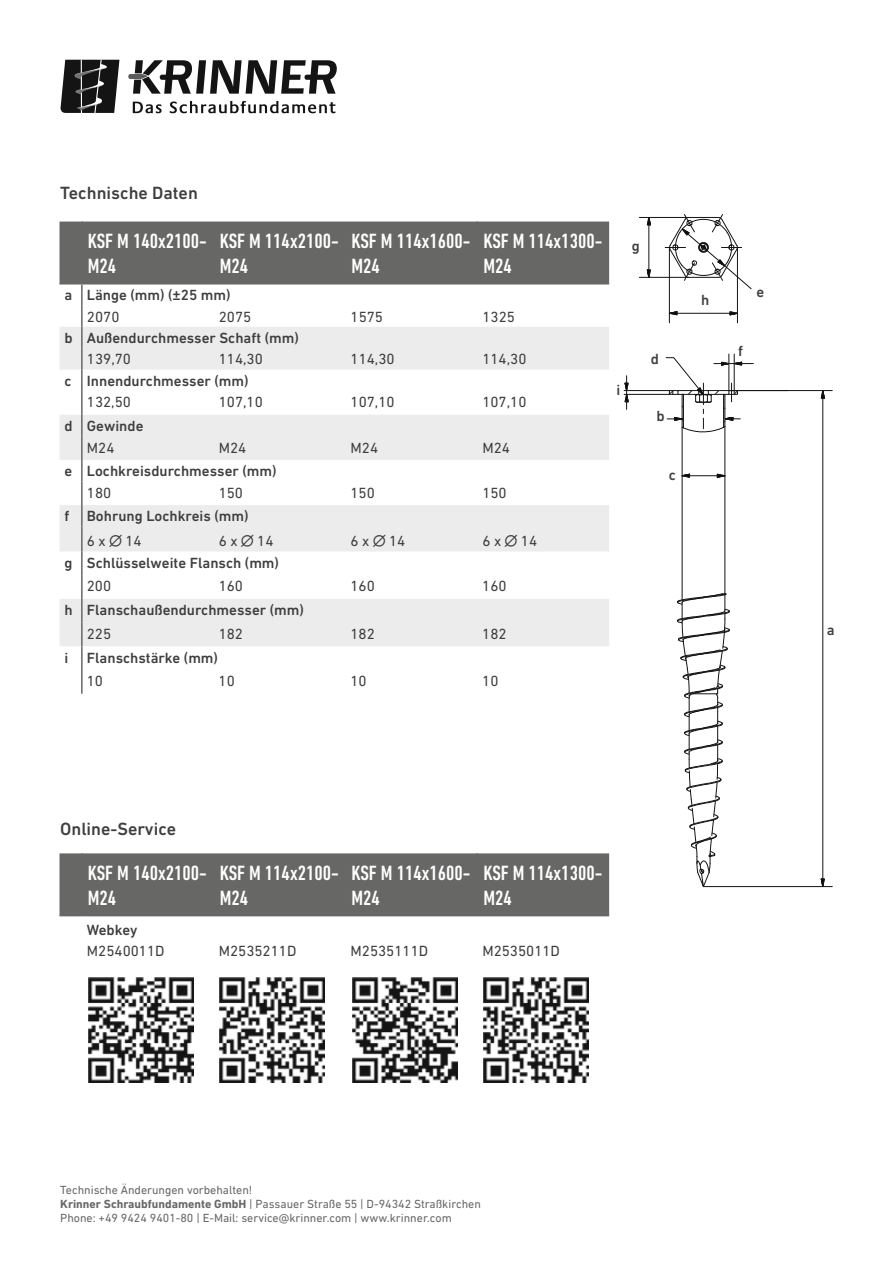
<style>
.page{position:relative;width:893px;height:1263px;background:#fff}
.page>*{position:absolute;margin:0;border:0;box-sizing:border-box;transform-origin:0 0}
.t1{font:500 condensed 21px/25.2px "DIN Next LT Pro";color:#fff}
.t2{font:500 18px "DIN Next LT Pro";color:#3f3e3e}
.t3{font:500 15px/24.9px "DIN Next LT Pro";color:#3f3e3e}
.t4{font:15px "DIN Next LT Pro";color:#3f3e3e}
.t5{font:12px/14.4px "DIN Next LT Pro";color:#676766}
.s1{font-weight:400}
.s2{font-weight:700}
</style>
<div class="page">
<svg style="left:133px;top:101px;width:202px;height:12px"></svg>
<svg style="left:128px;top:60px;width:209px;height:34px"></svg>
<svg style="left:60px;top:60px;width:59px;height:53px;background:#3b3c3b"></svg>
<svg style="left:60px;top:327px;width:549px;height:319px;fill:#ececec"></svg>
<div style="left:60px;top:222px;width:549px;height:62px;background:#676766"></div>
<hr style="left:82px;top:283px;width:527px;height:1px;background:#676766">
<hr style="left:81px;top:284px;width:2px;height:21px;background:#676766">
<hr style="left:81px;top:305px;width:2px;height:22px;background:#676766">
<hr style="left:81px;top:327px;width:2px;height:21px;background:#676766">
<hr style="left:81px;top:348px;width:2px;height:22px;background:#676766">
<hr style="left:81px;top:370px;width:2px;height:21px;background:#676766">
<hr style="left:81px;top:391px;width:2px;height:24px;background:#676766">
<hr style="left:81px;top:415px;width:2px;height:21px;background:#676766">
<hr style="left:81px;top:436px;width:2px;height:24px;background:#676766">
<hr style="left:81px;top:460px;width:2px;height:21px;background:#676766">
<hr style="left:81px;top:481px;width:2px;height:24px;background:#676766">
<hr style="left:81px;top:505px;width:2px;height:21px;background:#676766">
<hr style="left:81px;top:526px;width:2px;height:25px;background:#676766">
<hr style="left:81px;top:551px;width:2px;height:24px;background:#676766">
<hr style="left:81px;top:575px;width:2px;height:24px;background:#676766">
<hr style="left:81px;top:599px;width:2px;height:24px;background:#676766">
<hr style="left:81px;top:623px;width:2px;height:23px;background:#676766">
<hr style="left:81px;top:646px;width:2px;height:24px;background:#676766">
<hr style="left:81px;top:670px;width:2px;height:24px;background:#676766">
<div style="left:60px;top:853px;width:549px;height:63px;background:#676766"></div>
<hr style="left:82px;top:915px;width:527px;height:1px;background:#676766">
<hr style="left:724px;top:427px;width:1px;height:167px;background:#131413">
<hr style="left:682px;top:427px;width:1px;height:173px;background:#131413">
<svg style="left:677px;top:593px;width:53px;height:295px"></svg>
<hr style="left:729px;top:354px;width:1px;height:37px;background:#131413">
<hr style="left:734px;top:354px;width:1px;height:37px;background:#131413">
<svg style="left:625px;top:376px;width:3px;height:33px"></svg>
<hr style="left:624px;top:394px;width:45px;height:1px;background:#131413">
<hr style="left:624px;top:390px;width:45px;height:1px;background:#131413">
<svg style="left:681px;top:474px;width:45px;height:3px"></svg>
<svg style="left:821px;top:391px;width:3px;height:7px"></svg>
<svg style="left:821px;top:879px;width:3px;height:7px"></svg>
<hr style="left:822px;top:398px;width:1px;height:481px;background:#131413">
<hr style="left:703px;top:886px;width:129px;height:1px;background:#131413">
<hr style="left:732px;top:390px;width:100px;height:1px;background:#131413">
<svg style="left:666px;top:357px;width:87px;height:76px"></svg>
<svg style="left:647px;top:218px;width:4px;height:7px"></svg>
<svg style="left:647px;top:270px;width:4px;height:7px"></svg>
<hr style="left:649px;top:225px;width:1px;height:45px;background:#131413">
<hr style="left:639px;top:277px;width:47px;height:1px;background:#131413">
<svg style="left:665px;top:214px;width:86px;height:75px"></svg>
<hr style="left:639px;top:217px;width:47px;height:1px;background:#131413">
<svg style="left:668px;top:312px;width:9px;height:3px"></svg>
<svg style="left:730px;top:311px;width:7px;height:4px"></svg>
<hr style="left:677px;top:313px;width:53px;height:1px;background:#131413">
<hr style="left:669px;top:248px;width:1px;height:75px;background:#131413">
<hr style="left:737px;top:248px;width:1px;height:75px;background:#131413">
<img style="left:220px;top:978px;width:105px;height:104px">
<img style="left:352px;top:978px;width:105px;height:104px">
<img style="left:484px;top:978px;width:105px;height:104px">
<img style="left:88px;top:978px;width:105px;height:104px">
<p class="t2" style="left:60px;top:187px;width:139px">Technische Daten</p>
<h1 class="t1" style="left:88px;top:230px;width:121px">KSF M 140x2100-<br>M24</h1>
<h1 class="t1" style="left:220px;top:230px;width:121px">KSF M 114x2100-<br>M24</h1>
<h1 class="t1" style="left:351px;top:230px;width:121px">KSF M 114x1600-<br>M24</h1>
<h1 class="t1" style="left:483px;top:230px;width:121px">KSF M 114x1300-<br>M24</h1>
<p class="t3" style="left:65px;top:284px;width:167px">a Länge (mm) (±25 mm)</p>
<p class="t4" style="left:87px;top:311px;width:34px">2070</p>
<p class="t4" style="left:219px;top:311px;width:34px">2075</p>
<p class="t4" style="left:351px;top:311px;width:34px">1575</p>
<p class="t4" style="left:482px;top:311px;width:34px">1325</p>
<p class="t3" style="left:65px;top:327px;width:236px">b Außendurchmesser Schaft (mm)</p>
<p class="t4" style="left:87px;top:354px;width:46px">139,70</p>
<p class="t4" style="left:219px;top:354px;width:46px">114,30</p>
<p class="t4" style="left:351px;top:354px;width:46px">114,30</p>
<p class="t4" style="left:482px;top:354px;width:46px">114,30</p>
<p class="t3" style="left:65px;top:370px;width:185px">c Innendurchmesser (mm)</p>
<p class="t4" style="left:87px;top:397px;width:46px">132,50</p>
<p class="t4" style="left:219px;top:397px;width:46px">107,10</p>
<p class="t4" style="left:351px;top:397px;width:46px">107,10</p>
<p class="t4" style="left:482px;top:397px;width:46px">107,10</p>
<p class="t3" style="left:65px;top:415px;width:80px">d Gewinde</p>
<p class="t4" style="left:87px;top:442px;width:29px">M24</p>
<p class="t4" style="left:219px;top:442px;width:29px">M24</p>
<p class="t4" style="left:351px;top:442px;width:29px">M24</p>
<p class="t4" style="left:482px;top:442px;width:29px">M24</p>
<p class="t3" style="left:65px;top:460px;width:213px">e Lochkreisdurchmesser (mm)</p>
<p class="t4" style="left:87px;top:487px;width:26px">180</p>
<p class="t4" style="left:219px;top:487px;width:26px">150</p>
<p class="t4" style="left:350px;top:487px;width:26px">150</p>
<p class="t4" style="left:482px;top:487px;width:26px">150</p>
<p class="t3" style="left:87px;top:505px;width:163px;text-indent:-22px">f Bohrung Lochkreis (mm)<br><span class="s1">6 x</span> ∅ <span class="s1">14</span></p>
<p class="t4" style="left:219px;top:536px;width:56px">6 x ∅ 14</p>
<p class="t4" style="left:350px;top:536px;width:56px">6 x ∅ 14</p>
<p class="t4" style="left:482px;top:536px;width:56px">6 x ∅ 14</p>
<p class="t3" style="left:65px;top:551px;width:216px">g Schlüsselweite Flansch (mm)</p>
<p class="t4" style="left:87px;top:581px;width:26px">200</p>
<p class="t4" style="left:219px;top:581px;width:26px">160</p>
<p class="t4" style="left:350px;top:581px;width:26px">160</p>
<p class="t4" style="left:482px;top:581px;width:26px">160</p>
<p class="t3" style="left:65px;top:599px;width:241px">h Flanschaußendurchmesser (mm)</p>
<p class="t4" style="left:87px;top:628px;width:26px">225</p>
<p class="t4" style="left:219px;top:628px;width:26px">182</p>
<p class="t4" style="left:350px;top:628px;width:26px">182</p>
<p class="t4" style="left:482px;top:628px;width:26px">182</p>
<p class="t3" style="left:65px;top:646px;width:155px">i Flanschstärke (mm)</p>
<p class="t4" style="left:87px;top:676px;width:18px">10</p>
<p class="t4" style="left:219px;top:676px;width:18px">10</p>
<p class="t4" style="left:350px;top:676px;width:18px">10</p>
<p class="t4" style="left:482px;top:676px;width:18px">10</p>
<p class="t3" style="left:632px;top:235px;width:10px">g</p>
<p class="t3" style="left:616px;top:379px;width:5px">i</p>
<p class="t3" style="left:651px;top:348px;width:10px">d</p>
<p class="t3" style="left:657px;top:405px;width:10px">b</p>
<p class="t3" style="left:669px;top:463px;width:9px">c</p>
<p class="t3" style="left:701px;top:289px;width:10px">h</p>
<p class="t3" style="left:756px;top:281px;width:9px">e</p>
<p class="t3" style="left:738px;top:339px;width:6px">f</p>
<p class="t2" style="left:60px;top:822px;width:117px">Online-Service</p>
<h1 class="t1" style="left:88px;top:862px;width:121px">KSF M 140x2100-<br>M24</h1>
<h1 class="t1" style="left:220px;top:862px;width:121px">KSF M 114x2100-<br>M24</h1>
<h1 class="t1" style="left:351px;top:862px;width:121px">KSF M 114x1600-<br>M24</h1>
<h1 class="t1" style="left:483px;top:862px;width:121px">KSF M 114x1300-<br>M24</h1>
<p class="t3" style="left:87px;top:918px;width:52px">Webkey</p>
<p class="t4" style="left:87px;top:946px;width:79px">M2540011D</p>
<p class="t4" style="left:219px;top:946px;width:79px">M2535211D</p>
<p class="t4" style="left:351px;top:946px;width:79px">M2535111D</p>
<p class="t4" style="left:482px;top:946px;width:79px">M2535011D</p>
<p class="t3" style="left:827px;top:619px;width:9px">a</p>
<p class="t5" style="left:60px;top:1183px;width:422px">Technische Änderungen vorbehalten!<br><span class="s2">Krinner Schraubfundamente GmbH</span> | Passauer Straße 55 | D-94342 Straßkirchen<br>Phone: +49 9424 9401-80 | E-Mail: service@krinner.com | www.krinner.com</p>
</div>
